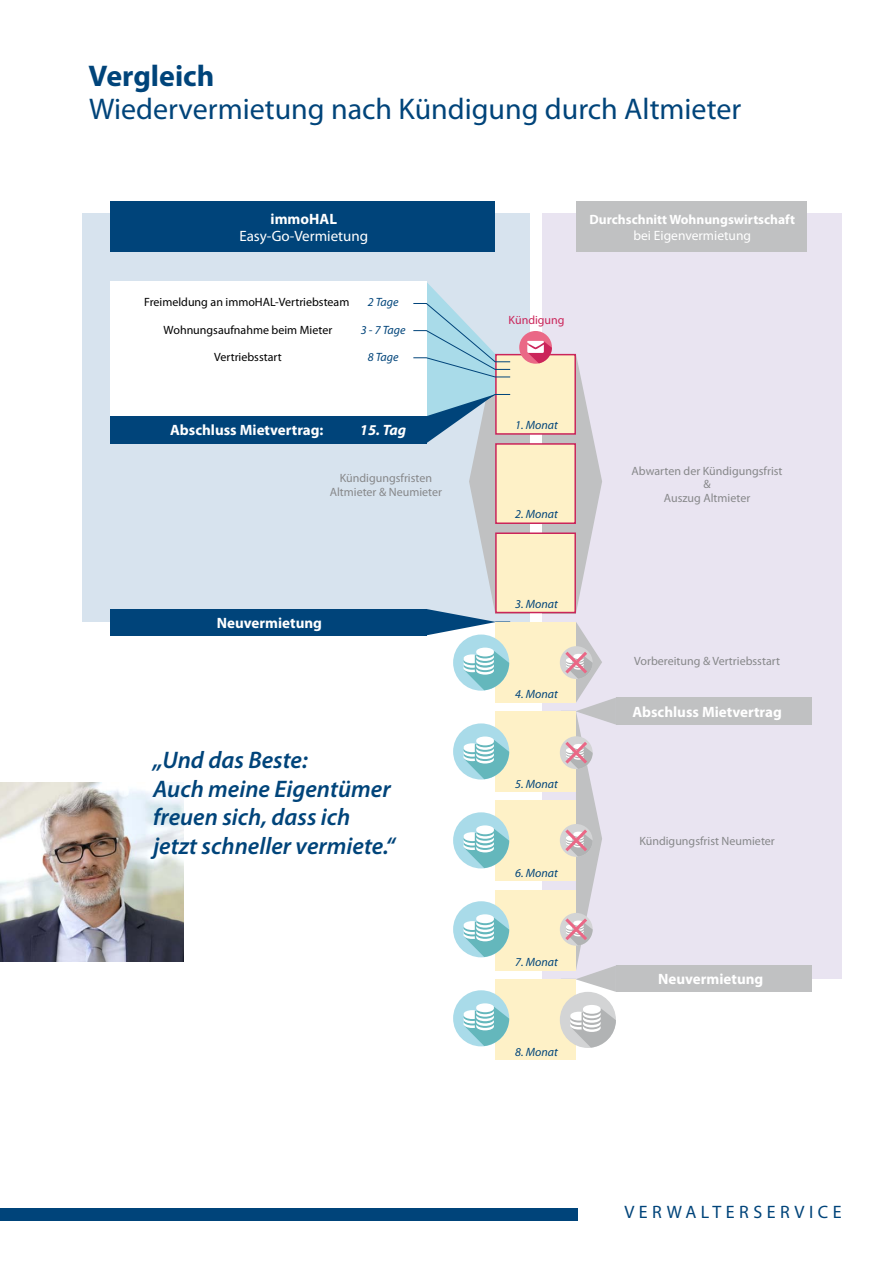
<style>
.page{position:relative;width:893px;height:1263px;background:#fff}
.page>*{position:absolute;margin:0;border:0;box-sizing:border-box;transform-origin:0 0}
.t1{font:30px "Myriad Pro";color:#00447a}
.t2{font:700 30px "Myriad Pro";color:#00447a}
.t3{font:italic 600 24px/28.8px "Myriad Pro";color:#00447a}
.t4{font:18px "Myriad Pro";letter-spacing:.25em;color:#00447a}
.t5{font:700 15px "Myriad Pro";color:#fff}
.t6{font:15px "Myriad Pro";color:#fff}
.t7{font:italic 700 15px "Myriad Pro";color:#fff}
.t8{font:700 13.5px "Myriad Pro";color:#fff}
.t9{font:13.5px "Myriad Pro";color:#fff}
.t10{font:12px/13.5px "Myriad Pro";color:#87888a;text-align:center}
.t11{font:12px "Myriad Pro";color:#000}
.t12{font:italic 12px "Myriad Pro";color:#00447a}
.t13{font:12px "Myriad Pro";color:#cb255a}
</style>
<div class="page">
<div style="left:82px;top:214px;width:448px;height:408px;background:#d7e3ee"></div>
<div style="left:495px;top:354px;width:35px;height:259px;background:#c0c1c2"></div>
<div style="left:542px;top:214px;width:300px;height:765px;background:#e9e4f1"></div>
<div style="left:542px;top:354px;width:34px;height:259px;background:#c0c1c2"></div>
<div style="left:110px;top:282px;width:316px;height:134px;background:#fff"></div>
<div style="left:496px;top:355px;width:79px;height:79px;background:#fef1c7"></div>
<div style="left:495px;top:354px;width:81px;height:81px;border:2px solid #cb255a"></div>
<div style="left:496px;top:444px;width:79px;height:79px;background:#fef1c7"></div>
<div style="left:495px;top:443px;width:81px;height:81px;border:2px solid #cb255a"></div>
<div style="left:496px;top:533px;width:79px;height:79px;background:#fef1c7"></div>
<div style="left:495px;top:532px;width:81px;height:81px;border:2px solid #cb255a"></div>
<div style="left:110px;top:416px;width:316px;height:27px;background:#00447a"></div>
<div style="left:616px;top:698px;width:195px;height:27px;background:#c0c1c2"></div>
<div style="left:0;top:1208px;width:578px;height:12px;background:#00447a"></div>
<div style="left:576px;top:201px;width:230px;height:51px;background:#c0c1c2"></div>
<div style="left:616px;top:965px;width:195px;height:27px;background:#c0c1c2"></div>
<div style="left:110px;top:609px;width:316px;height:26px;background:#00447a"></div>
<div style="left:110px;top:201px;width:385px;height:51px;background:#00447a"></div>
<img style="left:0;top:783px;width:183px;height:179px">
<svg style="left:576px;top:355px;width:26px;height:257px"></svg>
<div style="left:519px;top:331px;width:33px;height:33px;background:#ea6886;border-radius:50%"></div>
<svg style="left:527px;top:341px;width:25px;height:22px"></svg>
<svg style="left:410px;top:282px;width:101px;height:353px"></svg>
<div style="left:495px;top:622px;width:81px;height:81px;background:#fef1c7"></div>
<div style="left:495px;top:711px;width:81px;height:81px;background:#fef1c7"></div>
<div style="left:495px;top:800px;width:81px;height:81px;background:#fef1c7"></div>
<div style="left:495px;top:890px;width:81px;height:80px;background:#fef1c7"></div>
<div style="left:495px;top:979px;width:81px;height:81px;background:#fef1c7"></div>
<div style="left:453px;top:634px;width:56px;height:57px;background:#a9dbe9;border-radius:50%"></div>
<svg style="left:463px;top:648px;width:46px;height:42px"></svg>
<div style="left:453px;top:723px;width:56px;height:56px;background:#a9dbe9;border-radius:50%"></div>
<svg style="left:463px;top:736px;width:46px;height:43px"></svg>
<div style="left:453px;top:812px;width:56px;height:56px;background:#a9dbe9;border-radius:50%"></div>
<svg style="left:463px;top:825px;width:46px;height:43px"></svg>
<div style="left:453px;top:901px;width:56px;height:56px;background:#a9dbe9;border-radius:50%"></div>
<svg style="left:463px;top:914px;width:46px;height:43px"></svg>
<div style="left:453px;top:990px;width:56px;height:56px;background:#a9dbe9;border-radius:50%"></div>
<svg style="left:463px;top:1003px;width:46px;height:43px"></svg>
<svg style="left:561px;top:622px;width:55px;height:370px"></svg>
<div style="left:560px;top:992px;width:56px;height:56px;background:#d3d4d5;border-radius:50%"></div>
<svg style="left:570px;top:1005px;width:46px;height:42px"></svg>
<h1 class="t2" style="left:89px;top:56px;width:127px">Vergleich</h1>
<h1 class="t1" style="left:89px;top:91px;width:654px">Wiedervermietung nach Kündigung durch Altmieter</h1>
<p class="t5" style="left:271px;top:209px;width:68px">immoHAL</p>
<p class="t6" style="left:239px;top:226px;width:130px">Easy-Go-Vermietung</p>
<p class="t11" style="left:144px;top:295px;width:207px">Freimeldung an immoHAL-Vertriebsteam</p>
<p class="t11" style="left:164px;top:323px;width:170px">Wohnungsaufnahme beim Mieter</p>
<p class="t11" style="left:214px;top:350px;width:69px">Vertriebsstart</p>
<p class="t12" style="left:368px;top:295px;width:32px">2 Tage</p>
<p class="t12" style="left:361px;top:323px;width:46px">3 - 7 Tage</p>
<p class="t12" style="left:368px;top:350px;width:32px">8 Tage</p>
<p class="t5" style="left:170px;top:420px;width:155px">Abschluss Mietvertrag:</p>
<p class="t7" style="left:360px;top:420px;width:48px">15. Tag</p>
<p class="t10" style="left:330px;top:471px;width:114px">Kündigungsfristen<br>Altmieter &amp; Neumieter</p>
<p class="t5" style="left:217px;top:613px;width:107px">Neuvermietung</p>
<h2 class="t3" style="left:153px;top:745px;width:244px">„Und das Beste:<br>Auch meine Eigentümer freuen sich, dass ich jetzt schneller vermiete.“</h2>
<p class="t8" style="left:589px;top:210px;width:207px">Durchschnitt Wohnungswirtschaft</p>
<p class="t9" style="left:633px;top:227px;width:119px">bei Eigenvermietung</p>
<p class="t13" style="left:509px;top:312px;width:57px">Kündigung</p>
<p class="t12" style="left:515px;top:417px;width:44px">1. Monat</p>
<p class="t12" style="left:515px;top:507px;width:44px">2. Monat</p>
<p class="t12" style="left:515px;top:596px;width:44px">3. Monat</p>
<p class="t12" style="left:515px;top:687px;width:44px">4. Monat</p>
<p class="t12" style="left:515px;top:776px;width:44px">5. Monat</p>
<p class="t12" style="left:515px;top:865px;width:44px">6. Monat</p>
<p class="t12" style="left:515px;top:955px;width:44px">7. Monat</p>
<p class="t12" style="left:515px;top:1044px;width:44px">8. Monat</p>
<p class="t10" style="left:632px;top:464px;width:152px">Abwarten der Kündigungsfrist &amp;<br>Auszug Altmieter</p>
<p class="t10" style="left:634px;top:654px;width:147px">Vorbereitung &amp; Vertriebsstart</p>
<p class="t5" style="left:632px;top:702px;width:151px">Abschluss Mietvertrag</p>
<p class="t10" style="left:639px;top:834px;width:137px">Kündigungsfrist Neumieter</p>
<p class="t5" style="left:658px;top:969px;width:107px">Neuvermietung</p>
<h3 class="t4" style="left:624px;top:1201px;width:219px">Verwal terservice</h3>
</div>
